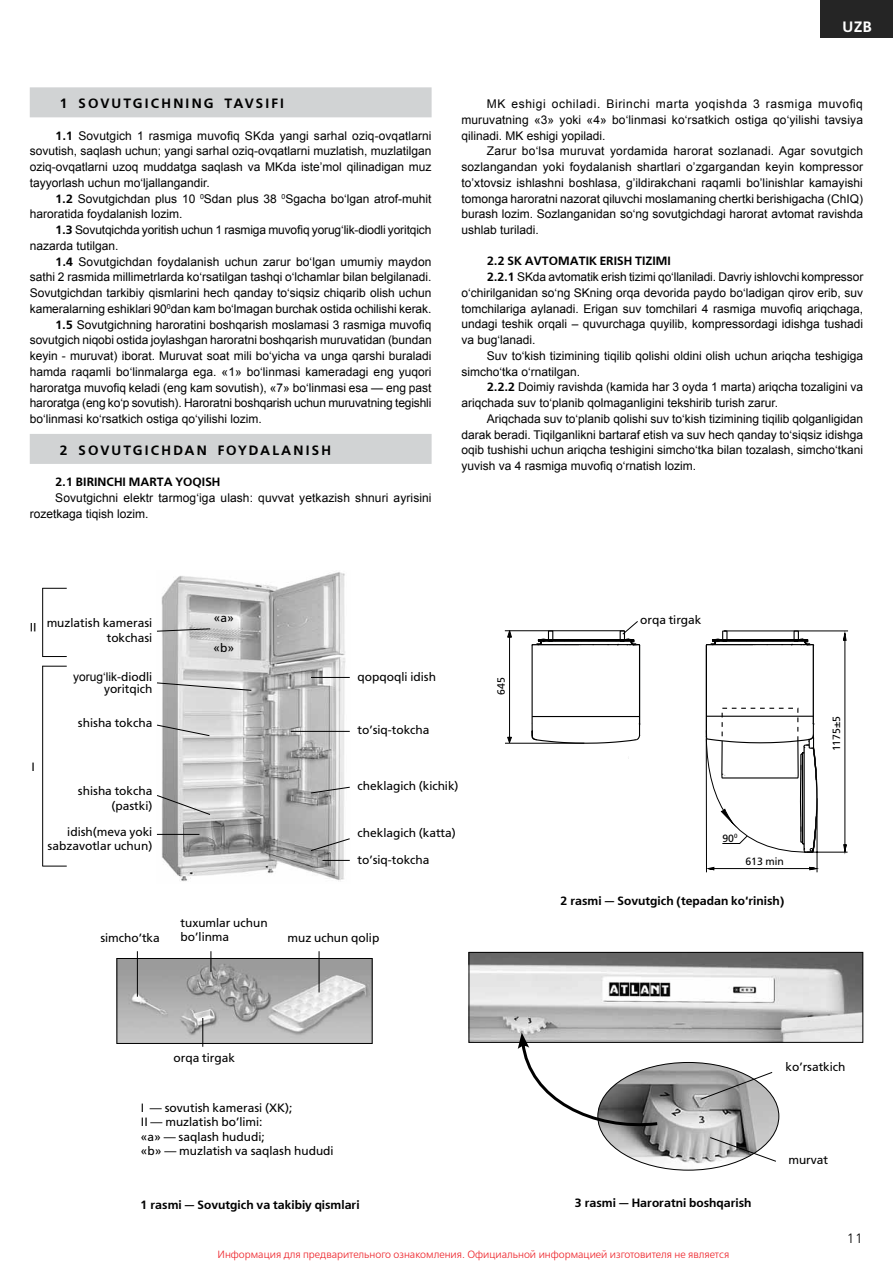
<style>
.page{position:relative;width:893px;height:1263px;background:#fff}
.page>*{position:absolute;margin:0;border:0;box-sizing:border-box;transform-origin:0 0}
.t1{font:15px "Free Set Demi Bold C";color:#fff}
.t2{font:13.5px "Free Set Demi Bold C";letter-spacing:.165em;color:#000}
.t3{font:13.5px "Free Set Light C";color:#000}
.t4{font:12px/15.8px "Arial";color:#000;text-align:justify}
.t5{font:12px/14.4px "Free Set C";color:#000;text-align:right}
.t6{font:12px "Free Set Demi Bold C";color:#000}
.t7{font:10.5px "Free Set Light C";color:#ed1d24}
.t8{font:10.5px "Free Set C";color:#000}
.s1{font-family:"Free Set Demi Bold C"}
.s2{font-family:"Free Set C"}
</style>
<div class="page">
<div style="left:821px;top:0;width:72px;height:38px;background:#252525"></div>
<img style="left:157px;top:572px;width:193px;height:310px">
<hr style="left:311px;top:677px;width:39px;height:1px;background:#000">
<hr style="left:157px;top:834px;width:42px;height:1px;background:#000">
<svg style="left:310px;top:786px;width:40px;height:8px"></svg>
<svg style="left:310px;top:838px;width:40px;height:14px"></svg>
<hr style="left:291px;top:731px;width:59px;height:1px;background:#000">
<svg style="left:322px;top:860px;width:28px;height:1px"></svg>
<svg style="left:157px;top:724px;width:53px;height:12px"></svg>
<svg style="left:157px;top:628px;width:54px;height:4px"></svg>
<svg style="left:157px;top:794px;width:54px;height:21px"></svg>
<svg style="left:157px;top:682px;width:95px;height:9px"></svg>
<div style="left:30px;top:87px;width:402px;height:30px;background:#d1d3d4"></div>
<div style="left:30px;top:434px;width:402px;height:30px;background:#d1d3d4"></div>
<hr style="left:42px;top:588px;width:1px;height:69px;background:#000">
<svg style="left:42px;top:656px;width:25px;height:1px"></svg>
<svg style="left:42px;top:588px;width:25px;height:1px"></svg>
<hr style="left:42px;top:666px;width:1px;height:200px;background:#000">
<svg style="left:42px;top:866px;width:25px;height:1px"></svg>
<svg style="left:42px;top:666px;width:25px;height:1px"></svg>
<img style="left:471px;top:954px;width:390px;height:87px">
<div style="left:469px;top:952px;width:394px;height:91px;border:1px solid #000"></div>
<img style="left:600px;top:1062px;width:179px;height:108px">
<svg style="left:709px;top:1136px;width:68px;height:26px"></svg>
<svg style="left:518px;top:1032px;width:143px;height:99px"></svg>
<svg style="left:700px;top:1071px;width:73px;height:29px;background:#a8a8a8"></svg>
<img style="left:119px;top:960px;width:252px;height:82px">
<div style="left:117px;top:958px;width:256px;height:86px;border:1px solid #000"></div>
<hr style="left:319px;top:951px;width:1px;height:41px;background:#000">
<svg style="left:211px;top:951px;width:1px;height:21px"></svg>
<hr style="left:137px;top:951px;width:1px;height:46px;background:#000">
<svg style="left:202px;top:1018px;width:1px;height:29px"></svg>
<hr style="left:812px;top:852px;width:35px;height:1px;background:#000">
<hr style="left:724px;top:630px;width:124px;height:1px;background:#000">
<hr style="left:844px;top:636px;width:1px;height:213px;background:#000">
<hr style="left:706px;top:736px;width:1px;height:136px;background:#000">
<hr style="left:817px;top:798px;width:1px;height:74px;background:#000">
<hr style="left:709px;top:868px;width:105px;height:1px;background:#000">
<svg style="left:843px;top:630px;width:4px;height:11px"></svg>
<svg style="left:843px;top:844px;width:3px;height:9px"></svg>
<svg style="left:809px;top:866px;width:10px;height:5px"></svg>
<svg style="left:707px;top:866px;width:8px;height:5px"></svg>
<svg style="left:706px;top:630px;width:112px;height:224px"></svg>
<svg style="left:531px;top:621px;width:110px;height:123px"></svg>
<hr style="left:505px;top:743px;width:79px;height:1px;background:#000">
<hr style="left:505px;top:630px;width:119px;height:1px;background:#000">
<hr style="left:509px;top:631px;width:1px;height:109px;background:#000">
<svg style="left:507px;top:630px;width:5px;height:8px"></svg>
<svg style="left:507px;top:737px;width:5px;height:6px"></svg>
<p class="t2" style="left:60px;top:96px;width:226px">1 SOVUTGICHNING TAVSIFI</p>
<p class="t4" style="left:30px;top:128px;width:403px;text-indent:26px"><span class="s1">1.1</span> Sovutgich 1 rasmiga muvofiq SKda yangi sarhal oziq-ovqatlarni sovutish, saqlash uchun; yangi sarhal oziq-ovqatlarni muzlatish, muzlatilgan oziq-ovqatlarni uzoq muddatga saqlash va MKda iste’mol qilinadigan muz tayyorlash uchun mo‘ljallangandir.</p>
<p class="t4" style="left:30px;top:191px;width:403px;text-indent:26px"><span class="s1">1.2</span> Sovutgichdan plus 10 <sup>0</sup>Sdan plus 38 <sup>0</sup>Sgacha bo‘lgan atrof-muhit haroratida foydalanish lozim.</p>
<p class="t4" style="left:30px;top:222px;width:403px;text-indent:26px"><span class="s1">1.3</span> Sovutqichda yoritish uchun 1 rasmiga muvofiq yorugʻlik-diodli yoritqich nazarda tutilgan.</p>
<p class="t4" style="left:55px;top:254px;width:378px"><span class="s1">1.4</span> Sovutgichdan foydalanish uchun zarur bo‘lgan umumiy maydon</p>
<p class="t4" style="left:30px;top:269px;width:403px">sathi 2 rasmida millimetrlarda ko‘rsatilgan tashqi o‘lchamlar bilan belgilanadi.</p>
<p class="t4" style="left:30px;top:285px;width:403px">Sovutgichdan tarkibiy qismlarini hech qanday to‘siqsiz chiqarib olish uchun</p>
<p class="t4" style="left:30px;top:301px;width:403px">kameralarning eshiklari 90<sup>0</sup>dan kam bo‘lmagan burchak ostida ochilishi kerak.</p>
<p class="t4" style="left:55px;top:317px;width:378px"><span class="s1">1.5</span> Sovutgichning haroratini boshqarish moslamasi 3 rasmiga muvofiq</p>
<p class="t4" style="left:30px;top:332px;width:403px">sovutgich niqobi ostida joylashgan haroratni boshqarish muruvatidan (bundan</p>
<p class="t4" style="left:30px;top:348px;width:403px">keyin - muruvat) iborat. Muruvat soat mili bo‘yicha va unga qarshi buraladi</p>
<p class="t4" style="left:30px;top:364px;width:403px">hamda raqamli bo‘linmalarga ega. «1» bo‘linmasi kameradagi eng yuqori</p>
<p class="t4" style="left:30px;top:380px;width:403px">haroratga muvofiq keladi (eng kam sovutish), «7» bo‘linmasi esa — eng past</p>
<p class="t4" style="left:30px;top:395px;width:403px">haroratga (eng ko‘p sovutish). Haroratni boshqarish uchun muruvatning tegishli</p>
<p class="t4" style="left:30px;top:411px;width:234px">bo‘linmasi ko‘rsatkich ostiga qo‘yilishi lozim.</p>
<p class="t2" style="left:60px;top:442px;width:273px">2 SOVUTGICHDAN FOYDALANISH</p>
<p class="t6" style="left:55px;top:475px;width:167px">2.1 BIRINCHI MARTA YOQISH</p>
<p class="t4" style="left:30px;top:490px;width:403px;text-indent:26px">Sovutgichni elektr tarmog‘iga ulash: quvvat yetkazish shnuri ayrisini rozetkaga tiqish lozim.</p>
<p class="t1" style="left:842px;top:19px;width:31px">UZB</p>
<p class="t4" style="left:461px;top:96px;width:403px;text-indent:26px">MK eshigi ochiladi. Birinchi marta yoqishda 3 rasmiga muvofiq muruvatning «3» yoki «4» bo‘linmasi ko‘rsatkich ostiga qo‘yilishi tavsiya qilinadi. MK eshigi yopiladi.</p>
<p class="t4" style="left:461px;top:143px;width:403px;text-indent:26px">Zarur bo‘lsa muruvat yordamida harorat sozlanadi. Agar sovutgich sozlangandan yoki foydalanish shartlari o’zgargandan keyin kompressor to’xtovsiz ishlashni boshlasa, g’ildirakchani raqamli bo’linishlar kamayishi tomonga haroratni nazorat qiluvchi moslamaning chertki berishigacha (ChIQ) burash lozim. Sozlanganidan so‘ng sovutgichdagi harorat avtomat ravishda ushlab turiladi.</p>
<p class="t6" style="left:487px;top:254px;width:185px">2.2 SK AVTOMATIK ERISH TIZIMI</p>
<p class="t4" style="left:461px;top:269px;width:403px;text-indent:26px"><span class="s1">2.2.1</span> SKda avtomatik erish tizimi qo‘llaniladi. Davriy ishlovchi kompressor o‘chirilganidan so‘ng SKning orqa devorida paydo bo‘ladigan qirov erib, suv tomchilariga aylanadi. Erigan suv tomchilari 4 rasmiga muvofiq ariqchaga, undagi teshik orqali – quvurchaga quyilib, kompressordagi idishga tushadi va bug‘lanadi.</p>
<p class="t4" style="left:461px;top:348px;width:403px;text-indent:26px">Suv to‘kish tizimining tiqilib qolishi oldini olish uchun ariqcha teshigiga simcho‘tka o‘rnatilgan.</p>
<p class="t4" style="left:461px;top:379px;width:403px;text-indent:26px"><span class="s1">2.2.2</span> Doimiy ravishda (kamida har 3 oyda 1 marta) ariqcha tozaligini va ariqchada suv to‘planib qolmaganligini tekshirib turish zarur.</p>
<p class="t4" style="left:461px;top:411px;width:403px;text-indent:26px">Ariqchada suv to‘planib qolishi suv to‘kish tizimining tiqilib qolganligidan darak beradi. Tiqilganlikni bartaraf etish va suv hech qanday to‘siqsiz idishga oqib tushishi uchun ariqcha teshigini simcho‘tka bilan tozalash, simcho‘tkani yuvish va 4 rasmiga muvofiq o‘rnatish lozim.</p>
<p class="t5" style="left:47px;top:616px;width:107px">muzlatish kamerasi tokchasi</p>
<p class="t4" style="left:73px;top:669px;width:81px">yorugʻlik<span class="s2">-diodli</span></p>
<p class="t5" style="left:104px;top:682px;width:50px">yoritqich</p>
<p class="t5" style="left:78px;top:715px;width:76px">shisha tokcha</p>
<p class="t5" style="left:31px;top:759px;width:5px">I</p>
<p class="t5" style="left:214px;top:611px;width:22px">«а»</p>
<p class="t5" style="left:213px;top:641px;width:22px">«b»</p>
<p class="t5" style="left:358px;top:670px;width:80px">qopqoqli idish</p>
<p class="t5" style="left:358px;top:722px;width:74px">to‘siq-tokcha</p>
<p class="t8" style="left:495px;top:695px;width:19px;rotate:-90deg">645</p>
<p class="t5" style="left:640px;top:613px;width:63px">orqa tirgak</p>
<p class="t8" style="left:831px;top:751px;width:37px;rotate:-90deg">1175±5</p>
<p class="t5" style="left:78px;top:784px;width:76px">shisha tokcha (pastki)</p>
<p class="t5" style="left:48px;top:825px;width:106px">idish(meva yoki sabzavotlar uchun)</p>
<p class="t5" style="left:181px;top:915px;width:88px">tuxumlar uchun</p>
<p class="t5" style="left:358px;top:778px;width:103px">cheklagich (kichik)</p>
<p class="t5" style="left:358px;top:826px;width:100px">cheklagich (katta)</p>
<p class="t5" style="left:358px;top:852px;width:74px">to‘siq-tokcha</p>
<p class="t5" style="left:100px;top:931px;width:61px">simcho‘tka</p>
<p class="t5" style="left:181px;top:930px;width:50px">bo‘linma</p>
<p class="t5" style="left:287px;top:931px;width:93px">muz uchun qolip</p>
<p class="t5" style="left:174px;top:1050px;width:63px">orqa tirgak</p>
<p class="t5" style="left:141px;top:1100px;width:194px;text-align:left">I — sovutish kamerasi (XK);<br>II — muzlatish bo‘limi:<br>«а» — saqlash hududi;<br>«b» — muzlatish va saqlash hududi</p>
<p class="t6" style="left:140px;top:1198px;width:221px">1 rasmi — Sovutgich va takibiy qismlari</p>
<p class="t8" style="left:722px;top:832px;width:17px">90<sup>0</sup></p>
<p class="t8" style="left:745px;top:856px;width:40px">613 min</p>
<p class="t6" style="left:560px;top:894px;width:226px">2 rasmi — Sovutgich (tepadan ko‘rinish)</p>
<p class="t5" style="left:785px;top:1060px;width:61px">ko‘rsatkich</p>
<p class="t6" style="left:575px;top:1196px;width:178px">3 rasmi — Haroratni boshqarish</p>
<p class="t5" style="left:788px;top:1153px;width:41px">murvat</p>
<p class="t3" style="left:847px;top:1231px;width:18px">11</p>
<p class="t7" style="left:217px;top:1249px;width:513px">Информация для предварительного ознакомления. Официальной информацией изготовителя не является</p>
</div>
